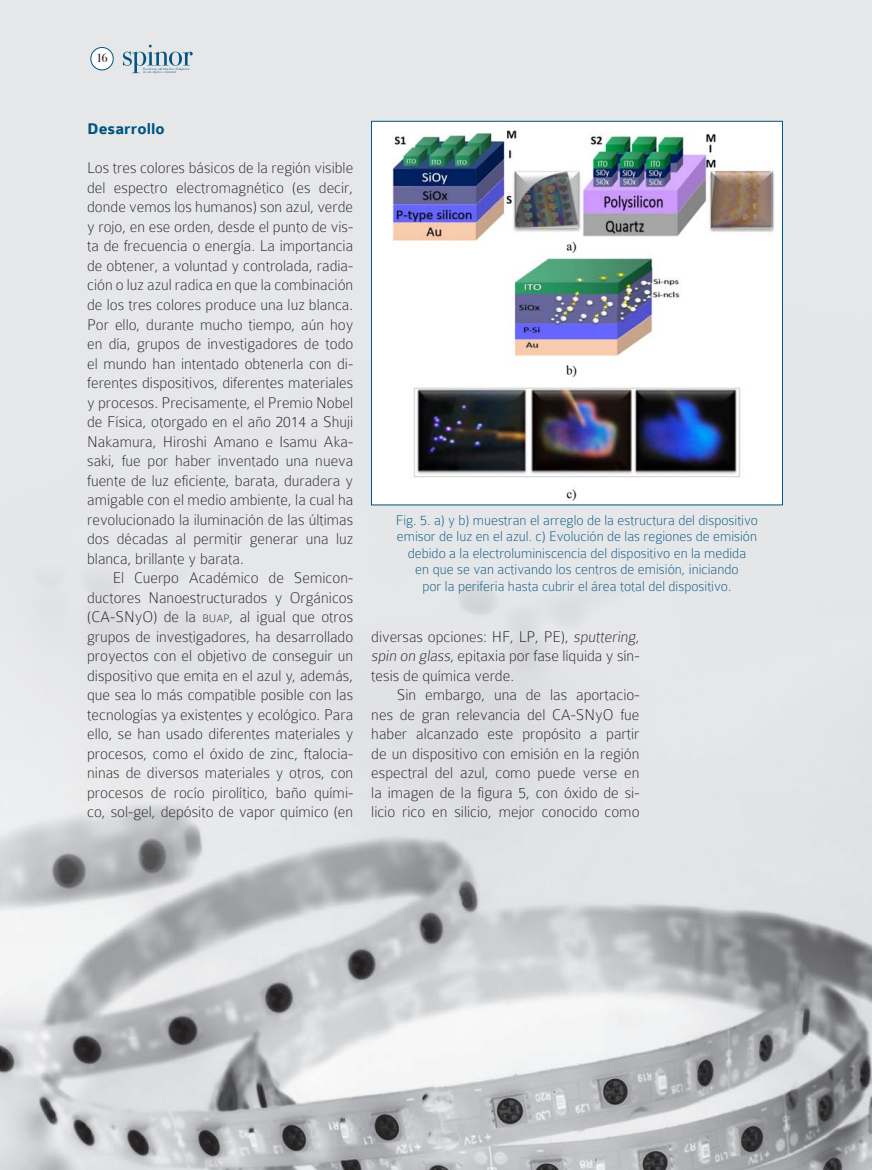
<style>
.page{position:relative;width:872px;height:1170px;background:#fff}
.page>*{position:absolute;margin:0;border:0;box-sizing:border-box;transform-origin:0 0}
.párrafo{font:100 16.5px/19.5px "Colaborate";color:#231f20;text-align:justify}
.párrafo_-_Primera{font:100 16.5px/19.5px "Colaborate";color:#231f20;text-align:justify}
.subtitulo{font:700 16.5px "Colaborate";color:#005480}
.pie_de_foto{font:100 15px/16.5px "Colaborate";color:#005480;text-align:center}
.t1{font:12px "Bodoni Svty Two ITCTT Book";color:#231f20}
.s1{font-size:11.55px}
</style>
<div class="page">
<div style="left:0;top:0;width:872px;height:1169px;background:#e6e7e9"></div>
<img style="left:0;top:251px;width:872px;height:918px">
<img style="left:373px;top:123px;width:407px;height:380px">
<div style="left:371px;top:121px;width:411px;height:384px;border:1px solid #005480"></div>
<div style="left:91px;top:47px;width:22px;height:23px;background:#fff;border-radius:50%"></div>
<div style="left:90px;top:47px;width:24px;height:23px;border:1px solid #005480;border-radius:50%"></div>
<svg style="left:123px;top:45px;width:70px;height:29px"></svg>
<p class="t1" style="left:96px;top:51px;width:13px">16</p>
<p class="subtitulo" style="left:87px;top:121px;width:79px">Desarrollo</p>
<p class="párrafo_-_Primera" style="left:87px;top:158px;width:268px">Los tres colores básicos de la región visible del espectro electromagnético (es decir, donde vemos los humanos) son azul, verde y rojo, en ese orden, desde el punto de vis&shy;ta de frecuencia o energía. La importancia de obtener, a voluntad y controlada, radia&shy;ción o luz azul radica en que la combinación de los tres colores produce una luz blanca.<br>Por ello, durante mucho tiempo, aún hoy en día, grupos de investigadores de todo el mundo han intentado obtenerla con di&shy;ferentes dispositivos, diferentes materiales y procesos. Precisamente, el Premio Nobel de Física, otorgado en el año 2014 a Shuji Nakamura, Hiroshi Amano e Isamu Aka&shy;saki, fue por haber inventado una nueva fuente de luz eficiente, barata, duradera y amigable con el medio ambiente, la cual ha revolucionado la iluminación de las últimas dos décadas al permitir generar una luz blanca, brillante y barata.</p>
<p class="párrafo" style="left:87px;top:568px;width:268px;text-indent:25px">El Cuerpo Académico de Semicon&shy;ductores Nanoestructurados y Orgánicos (CA-SNyO) de la <span class="s1">buap</span>, al igual que otros grupos de investigadores, ha desarrollado proyectos con el objetivo de conseguir un dispositivo que emita en el azul y, además, que sea lo más compatible posible con las tecnologías ya existentes y ecológico. Para ello, se han usado diferentes materiales y procesos, como el óxido de zinc, ftalocia&shy;ninas de diversos materiales y otros, con procesos de rocío pirolítico, baño quími&shy;co, sol-gel, depósito de vapor químico (en</p>
<p class="pie_de_foto" style="left:396px;top:511px;width:364px">Fig. 5. a) y b) muestran el arreglo de la estructura del dispositivo emisor de luz en el azul. c) Evolución de las regiones de emisión debido a la electroluminiscencia del dispositivo en la medida<br>en que se van activando los centros de emisión, iniciando<br>por la periferia hasta cubrir el área total del dispositivo.</p>
<p class="párrafo" style="left:371px;top:626px;width:270px">diversas opciones: HF, LP, PE), sputtering, spin on glass, epitaxia por fase líquida y sín&shy;tesis de química verde.</p>
<p class="párrafo" style="left:371px;top:685px;width:270px;text-indent:25px">Sin embargo, una de las aportacio&shy;nes de gran relevancia del CA-SNyO fue haber alcanzado este propósito a partir de un dispositivo con emisión en la región espectral del azul, como puede verse en la imagen de la figura 5, con óxido de si&shy;licio rico en silicio, mejor conocido como</p>
</div>
